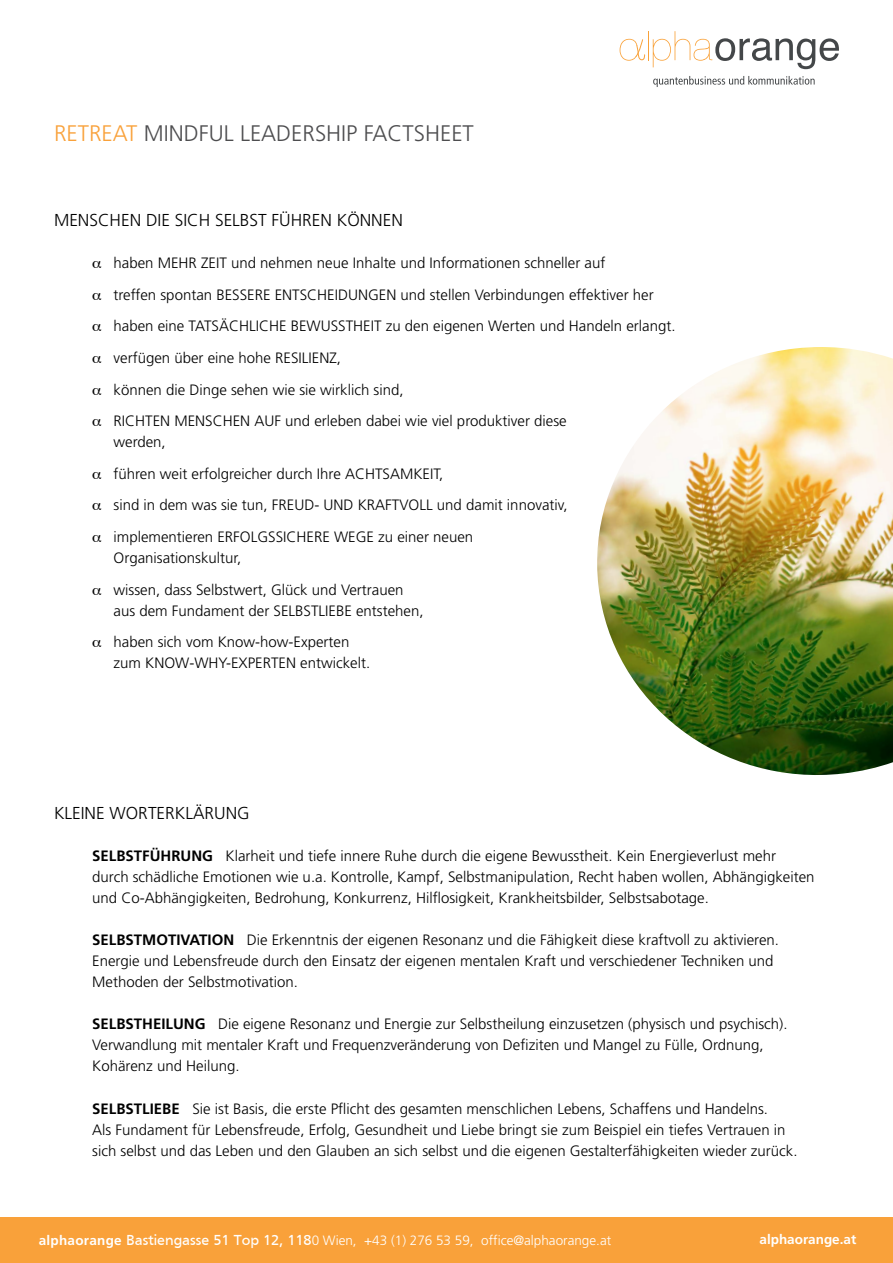
<style>
.page{position:relative;width:893px;height:1263px;background:#fff}
.page>*{position:absolute;margin:0;border:0;box-sizing:border-box;transform-origin:0 0}
.t1{font:300 22.5px "Frutiger";color:#4d4d4f}
.t2{font:300 17.25px "Frutiger";color:#000}
.t3{font:300 15px/21px "Frutiger";color:#000}
.t4{font:300 13.5px "Frutiger";color:#fff}
.t5{font:700 13.5px "Frutiger";color:#fff}
.s1{color:#f9a13a}
.s2{font-weight:700}
.s3{font-weight:400;font-size:15px}
</style>
<div class="page">
<div style="left:0;top:1217px;width:893px;height:46px;background:#f9a13a"></div>
<svg style="left:620px;top:31px;width:219px;height:38px"></svg>
<svg style="left:653px;top:76px;width:162px;height:11px"></svg>
<img style="left:597px;top:347px;width:296px;height:428px">
<p class="t1" style="left:54px;top:120px;width:421px"><span class="s1">RETREAT</span> MINDFUL LEADERSHIP FACTSHEET</p>
<p class="t2" style="left:54px;top:210px;width:350px">MENSCHEN DIE SICH SELBST FÜHREN KÖNNEN</p>
<p class="t3" style="left:114px;top:252px;width:493px">haben MEHR ZEIT und nehmen neue Inhalte und Informationen schneller auf</p>
<p class="t3" style="left:114px;top:284px;width:542px">treffen spontan BESSERE ENTSCHEIDUNGEN und stellen Verbindungen effektiver her</p>
<p class="t3" style="left:114px;top:315px;width:564px">haben eine TATSÄCHLICHE BEWUSSTHEIT zu den eigenen Werten und Handeln erlangt.</p>
<p class="t3" style="left:114px;top:347px;width:229px">verfügen über eine hohe RESILIENZ,</p>
<p class="t3" style="left:114px;top:379px;width:292px">können die Dinge sehen wie sie wirklich sind,</p>
<p class="t3" style="left:114px;top:410px;width:455px">RICHTEN MENSCHEN AUF und erleben dabei wie viel produktiver diese werden,</p>
<p class="t3" style="left:114px;top:463px;width:331px">führen weit erfolgreicher durch Ihre ACHTSAMKEIT,</p>
<p class="t3" style="left:114px;top:495px;width:455px">sind in dem was sie tun, FREUD- UND KRAFTVOLL und damit innovativ,</p>
<p class="t3" style="left:114px;top:526px;width:361px">implementieren ERFOLGSSICHERE WEGE zu einer neuen<br>Organisationskultur,</p>
<p class="t3" style="left:114px;top:579px;width:312px">wissen, dass Selbstwert, Glück und Vertrauen aus dem Fundament der SELBSTLIEBE entstehen,</p>
<p class="t3" style="left:114px;top:632px;width:258px">haben sich vom Know-how-Experten zum KNOW-WHY-EXPERTEN entwickelt.</p>
<p class="t2" style="left:54px;top:803px;width:197px">KLEINE WORTERKLÄRUNG</p>
<p class="t3" style="left:92px;top:845px;width:724px"><span class="s2">SELBSTFÜHRUNG</span> Klarheit und tiefe innere Ruhe durch die eigene Bewusstheit. Kein Energieverlust mehr durch schädliche Emotionen wie u.a. Kontrolle, Kampf, Selbstmanipulation, Recht haben wollen, Abhängigkeiten und Co-Abhängigkeiten, Bedrohung, Konkurrenz, Hilflosigkeit, Krankheitsbilder, Selbstsabotage.</p>
<p class="t3" style="left:92px;top:929px;width:688px"><span class="s2">SELBSTMOTIVATION</span> Die Erkenntnis der eigenen Resonanz und die Fähigkeit diese kraftvoll zu aktivieren.<br>Energie und Lebensfreude durch den Einsatz der eigenen mentalen Kraft und verschiedener Techniken und<br>Methoden der Selbstmotivation.</p>
<p class="t3" style="left:92px;top:1013px;width:697px"><span class="s2">SELBSTHEILUNG</span> Die eigene Resonanz und Energie zur Selbstheilung einzusetzen (physisch und psychisch).<br>Verwandlung mit mentaler Kraft und Frequenzveränderung von Defiziten und Mangel zu Fülle, Ordnung,<br>Kohärenz und Heilung.</p>
<p class="t3" style="left:92px;top:1098px;width:707px"><span class="s2">SELBSTLIEBE</span> Sie ist Basis, die erste Pflicht des gesamten menschlichen Lebens, Schaffens und Handelns.<br>Als Fundament für Lebensfreude, Erfolg, Gesundheit und Liebe bringt sie zum Beispiel ein tiefes Vertrauen in sich selbst und das Leben und den Glauben an sich selbst und die eigenen Gestalterfähigkeiten wieder zurück.</p>
<p class="t4" style="left:39px;top:1233px;width:574px"><span class="s2">alphaorange</span> <span class="s3">Bastiengasse 51 Top 12, 118</span>0 Wien, +43 (1) 276 53 59, office@alphaorange.at</p>
<p class="t5" style="left:759px;top:1231px;width:98px">alphaorange.at</p>
</div>
